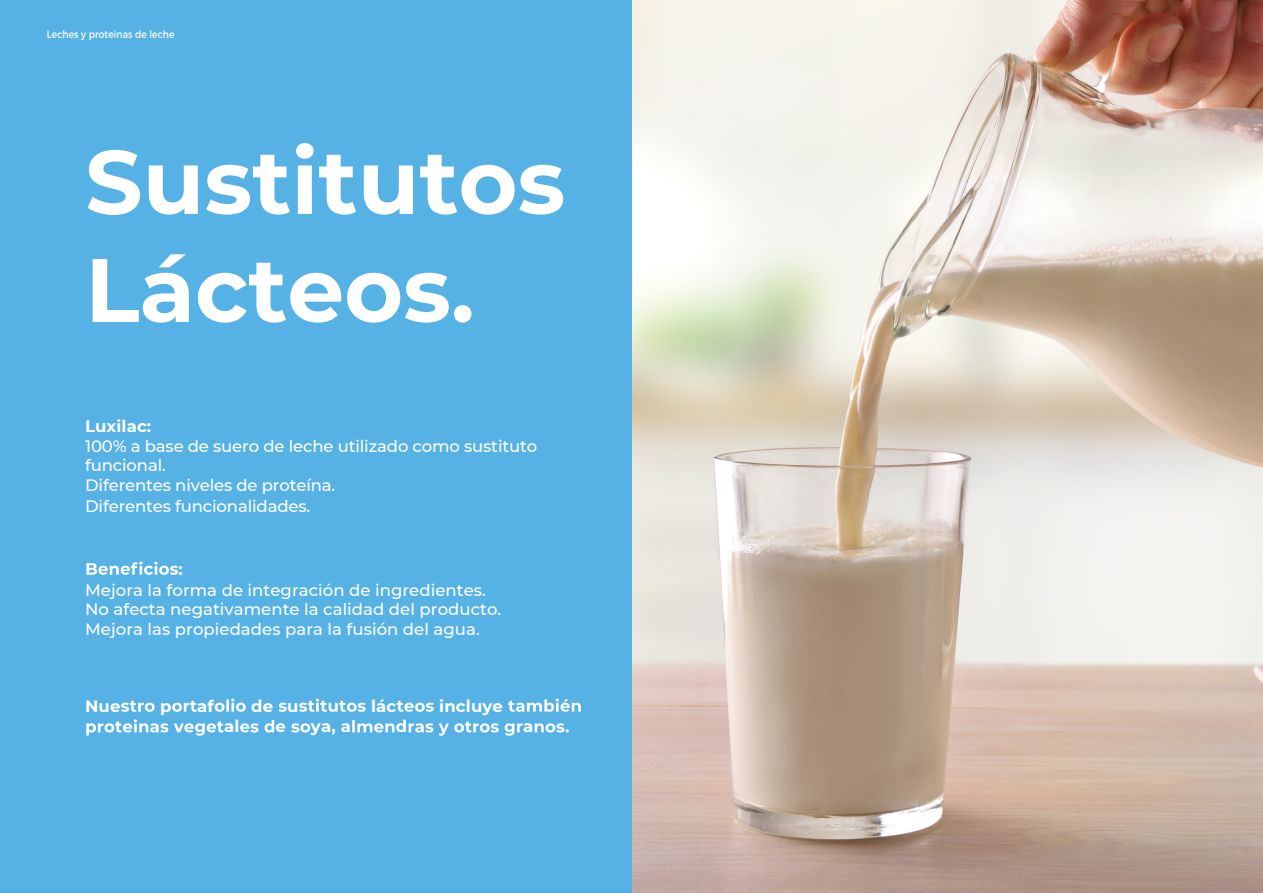
<style>
.page{position:relative;width:1263px;height:893px;background:#fff}
.page>*{position:absolute;margin:0;border:0;box-sizing:border-box;transform-origin:0 0}
.t1{font:500 16.5px/19.5px "Montserrat";color:#fff}
.t2{font:700 16.5px "Montserrat";letter-spacing:.01em;color:#fff}
.t3{font:10.5px "Montserrat";letter-spacing:.015em;color:#fff;scale:.87 1}
</style>
<div class="page">
<img style="left:632px;top:0;width:631px;height:893px">
<div style="left:0;top:0;width:632px;height:893px;background:#56b2e4"></div>
<svg style="left:86px;top:562px;width:92px;height:13px"></svg>
<svg style="left:88px;top:143px;width:475px;height:72px"></svg>
<svg style="left:93px;top:254px;width:378px;height:69px"></svg>
<svg style="left:121px;top:701px;width:34px;height:11px"></svg>
<svg style="left:172px;top:701px;width:25px;height:11px"></svg>
<svg style="left:215px;top:699px;width:31px;height:13px"></svg>
<svg style="left:279px;top:703px;width:8px;height:9px"></svg>
<svg style="left:299px;top:699px;width:67px;height:13px"></svg>
<svg style="left:397px;top:701px;width:37px;height:11px"></svg>
<svg style="left:508px;top:699px;width:73px;height:13px"></svg>
<svg style="left:86px;top:719px;width:138px;height:17px"></svg>
<svg style="left:240px;top:720px;width:34px;height:12px"></svg>
<svg style="left:291px;top:723px;width:19px;height:9px"></svg>
<svg style="left:352px;top:720px;width:42px;height:12px"></svg>
<svg style="left:409px;top:721px;width:90px;height:15px"></svg>
<svg style="left:505px;top:723px;width:17px;height:13px"></svg>
<svg style="left:535px;top:723px;width:34px;height:9px"></svg>
<p class="t3" style="left:47px;top:28px;width:148px">Leches y proteinas de leche</p>
<p class="t2" style="left:85px;top:414px;width:68px">Luxilac:</p>
<p class="t1" style="left:85px;top:435px;width:454px">100% a base de suero de leche utilizado como sustituto funcional.<br>Diferentes niveles de proteína.</p>
<p class="t1" style="left:85px;top:495px;width:227px">Diferentes funcionalidades.</p>
<p class="t2" style="left:179px;top:557px;width:6px">:</p>
<p class="t1" style="left:85px;top:579px;width:418px">Mejora la forma de integración de ingredientes.<br>No afecta negativamente la calidad del producto.<br>Mejora las propiedades para la fusión del agua.</p>
<p class="t2" style="left:85px;top:694px;width:37px">Nue</p>
<p class="t2" style="left:160px;top:694px;width:13px">p</p>
<p class="t2" style="left:197px;top:694px;width:18px">af</p>
<p class="t2" style="left:251px;top:694px;width:49px">de u</p>
<p class="t2" style="left:371px;top:694px;width:27px">lác</p>
<p class="t2" style="left:439px;top:694px;width:65px">incluye</p>
<p class="t2" style="left:224px;top:715px;width:17px">al</p>
<p class="t2" style="left:276px;top:715px;width:12px">e</p>
<p class="t2" style="left:311px;top:715px;width:41px">ya, a</p>
<p class="t2" style="left:396px;top:715px;width:13px">d</p>
<p class="t2" style="left:523px;top:715px;width:12px">a</p>
</div>
